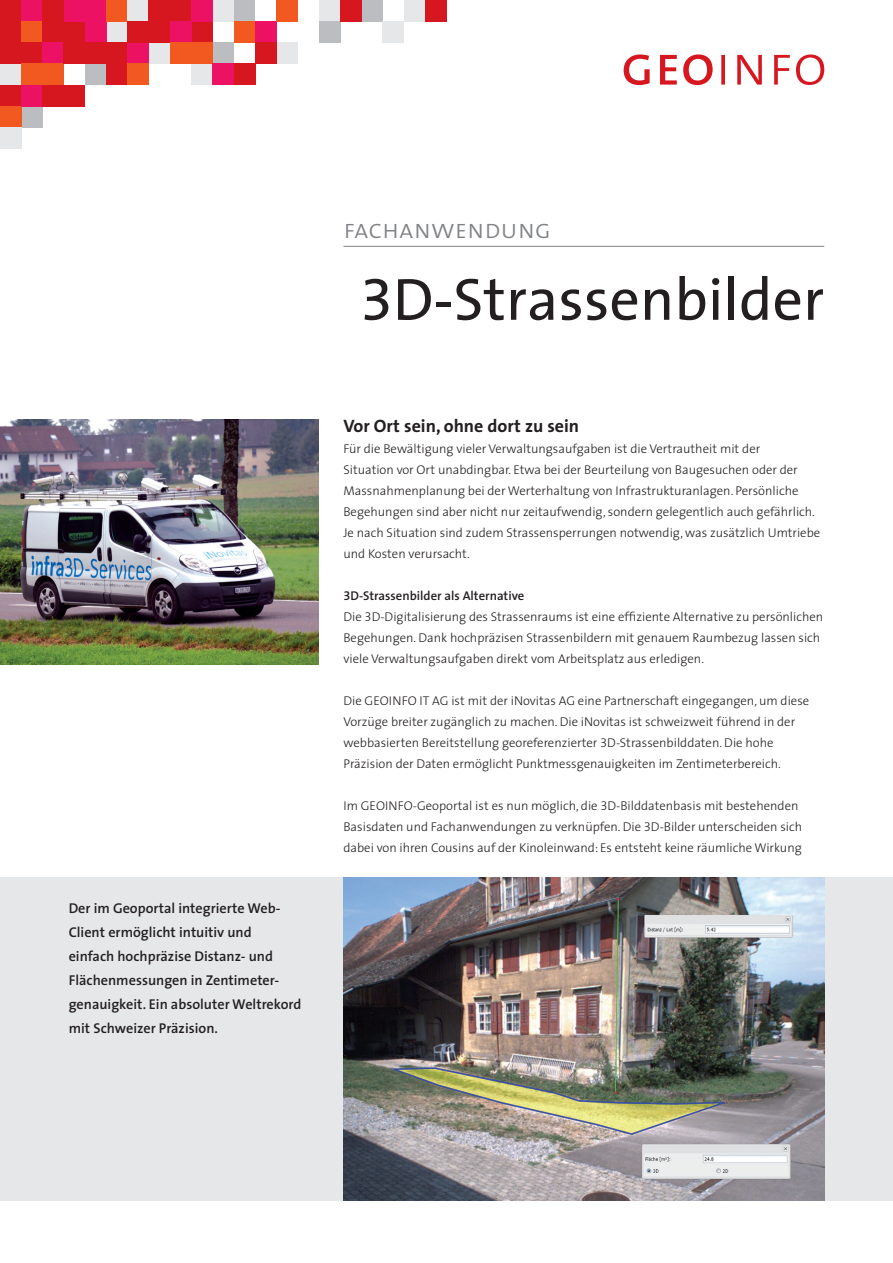
<style>
.page{position:relative;width:893px;height:1263px;background:#fff}
.page>*{position:absolute;margin:0;border:0;box-sizing:border-box;transform-origin:0 0}
.t1{font:60px "The Sans";color:#231f20}
.t2{font:27px "The Sans Light Caps";color:#808285}
.t3{font:700 18px "The Sans";color:#231f20}
.t4{font:600 14.25px/24px "The Sans";color:#231f20}
.t5{font:300 12.75px/21px "The Sans";color:#231f20}
.s1{font-family:"The Sans Expert"}
.s2{font-family:"The Sans Semi Bold Expert";font-weight:400}
.s3{font-weight:600}
.s4{font-family:"The Sans Light Expert";font-weight:400}
</style>
<div class="page">
<div style="left:0;top:877px;width:893px;height:323px;background:#e6e7e9"></div>
<div style="left:276px;top:43px;width:22px;height:21px;background:#e6e7e9"></div>
<div style="left:0;top:64px;width:21px;height:21px;background:#e6e7e9"></div>
<div style="left:21px;top:106px;width:22px;height:22px;background:#bcbdc0"></div>
<div style="left:85px;top:64px;width:21px;height:21px;background:#bcbdc0"></div>
<div style="left:106px;top:21px;width:22px;height:22px;background:#e6e7e9"></div>
<div style="left:149px;top:43px;width:21px;height:21px;background:#e6e7e9"></div>
<div style="left:191px;top:64px;width:22px;height:21px;background:#e6e7e9"></div>
<div style="left:213px;top:0;width:21px;height:21px;background:#e6e7e9"></div>
<div style="left:213px;top:43px;width:21px;height:21px;background:#bcbdc0"></div>
<div style="left:234px;top:0;width:21px;height:21px;background:#bcbdc0"></div>
<div style="left:319px;top:0;width:21px;height:21px;background:#e6e7e9"></div>
<div style="left:319px;top:21px;width:21px;height:22px;background:#bcbdc0"></div>
<div style="left:361px;top:0;width:22px;height:21px;background:#bcbdc0"></div>
<div style="left:383px;top:21px;width:21px;height:22px;background:#e6e7e9"></div>
<div style="left:404px;top:0;width:21px;height:21px;background:#e6e7e9"></div>
<div style="left:191px;top:21px;width:22px;height:22px;background:#d7171f"></div>
<div style="left:0;top:0;width:21px;height:64px;background:#d7171f"></div>
<div style="left:0;top:85px;width:21px;height:21px;background:#d7171f"></div>
<div style="left:0;top:106px;width:21px;height:22px;background:#f15921"></div>
<div style="left:0;top:128px;width:21px;height:21px;background:#e6e7e9"></div>
<div style="left:21px;top:0;width:22px;height:21px;background:#ec1163"></div>
<div style="left:21px;top:21px;width:22px;height:22px;background:#f15921"></div>
<div style="left:0;top:43px;width:43px;height:21px;background:#d7171f"></div>
<div style="left:21px;top:85px;width:22px;height:21px;background:#ec1163"></div>
<div style="left:43px;top:0;width:21px;height:43px;background:#d7171f"></div>
<div style="left:43px;top:43px;width:21px;height:21px;background:#ec1163"></div>
<div style="left:21px;top:64px;width:43px;height:21px;background:#f15921"></div>
<div style="left:64px;top:21px;width:21px;height:43px;background:#d7171f"></div>
<div style="left:43px;top:85px;width:42px;height:21px;background:#d7171f"></div>
<div style="left:64px;top:0;width:42px;height:21px;background:#ec1163"></div>
<div style="left:85px;top:0;width:21px;height:43px;background:#ec1163"></div>
<div style="left:64px;top:43px;width:64px;height:21px;background:#d7171f"></div>
<div style="left:106px;top:0;width:22px;height:21px;background:#f15921"></div>
<div style="left:106px;top:43px;width:22px;height:42px;background:#d7171f"></div>
<div style="left:128px;top:0;width:21px;height:21px;background:#e6e7e9"></div>
<div style="left:128px;top:43px;width:21px;height:21px;background:#ec1163"></div>
<div style="left:128px;top:64px;width:21px;height:21px;background:#f15921"></div>
<div style="left:128px;top:21px;width:42px;height:22px;background:#d7171f"></div>
<div style="left:149px;top:0;width:42px;height:21px;background:#d7171f"></div>
<div style="left:170px;top:21px;width:21px;height:22px;background:#ec1163"></div>
<div style="left:170px;top:43px;width:43px;height:21px;background:#f15921"></div>
<div style="left:213px;top:64px;width:21px;height:21px;background:#ec1163"></div>
<div style="left:234px;top:21px;width:21px;height:22px;background:#f15921"></div>
<div style="left:234px;top:64px;width:21px;height:21px;background:#d7171f"></div>
<div style="left:255px;top:21px;width:21px;height:22px;background:#ec1163"></div>
<div style="left:255px;top:43px;width:21px;height:21px;background:#d7171f"></div>
<div style="left:276px;top:0;width:22px;height:21px;background:#f15921"></div>
<div style="left:340px;top:0;width:21px;height:21px;background:#d7171f"></div>
<div style="left:425px;top:0;width:21px;height:21px;background:#d7171f"></div>
<svg style="left:624px;top:54px;width:200px;height:31px"></svg>
<div style="left:191px;top:0;width:22px;height:21px;background:#ec1163"></div>
<hr style="left:343px;top:246px;width:481px;height:1px;background:#808285">
<img style="left:343px;top:877px;width:481px;height:323px">
<img style="left:0;top:420px;width:319px;height:244px">
<p class="t4" style="left:69px;top:897px;width:234px">Der im Geoportal integrierte Web-Client ermöglicht intuitiv und<br>einfach hochpräzise Distanz- und Flächenmessungen in Zentimeter&shy;genauigkeit. Ein absoluter Weltrekord mit Schweizer Präzision.</p>
<h2 class="t2" style="left:343px;top:212px;width:209px">fachanwendung</h2>
<h1 class="t1" style="left:360px;top:250px;width:466px"><span class="s1">3</span>D-Strassenbilder</h1>
<h3 class="t3" style="left:343px;top:414px;width:237px">Vor Ort sein, ohne dort zu sein</h3>
<p class="t5" style="left:343px;top:438px;width:478px">Für die Bewältigung vieler Verwaltungsaufgaben ist die Vertrautheit mit der<br>Situation vor Ort unabdingbar. Etwa bei der Beurteilung von Baugesuchen oder der Massnahmenplanung bei der Werterhaltung von Infrastrukturanlagen. Persönliche Begehungen sind aber nicht nur zeitaufwendig, sondern gelegentlich auch gefährlich.<br>Je nach Situation sind zudem Strassensperrungen notwendig, was zusätzlich Umtriebe und Kosten verursacht.</p>
<p class="t5" style="left:343px;top:585px;width:481px"><span class="s2">3</span><span class="s3">D-Strassenbilder als Alternative<br></span>Die <span class="s4">3</span>D-Digitalisierung des Strassenraums ist eine effiziente Alternative zu persönlichen Begehungen. Dank hochpräzisen Strassenbildern mit genauem Raumbezug lassen sich viele Verwaltungsaufgaben direkt vom Arbeitsplatz aus erledigen.</p>
<p class="t5" style="left:343px;top:690px;width:467px">Die GEOINFO IT AG ist mit der iNovitas AG eine Partnerschaft eingegangen, um diese Vorzüge breiter zugänglich zu machen. Die iNovitas ist schweizweit führend in der webbasierten Bereitstellung georeferenzierter <span class="s4">3</span>D-Strassenbilddaten. Die hohe Präzision der Daten ermöglicht Punktmessgenauigkeiten im Zentimeterbereich.</p>
<p class="t5" style="left:343px;top:795px;width:460px">Im GEOINFO-Geoportal ist es nun möglich, die <span class="s4">3</span>D-Bilddatenbasis mit bestehenden<br>Basisdaten und Fachanwendungen zu verknüpfen. Die <span class="s4">3</span>D-Bilder unterscheiden sich dabei von ihren Cousins auf der Kinoleinwand: Es entsteht keine räumliche Wirkung</p>
</div>
